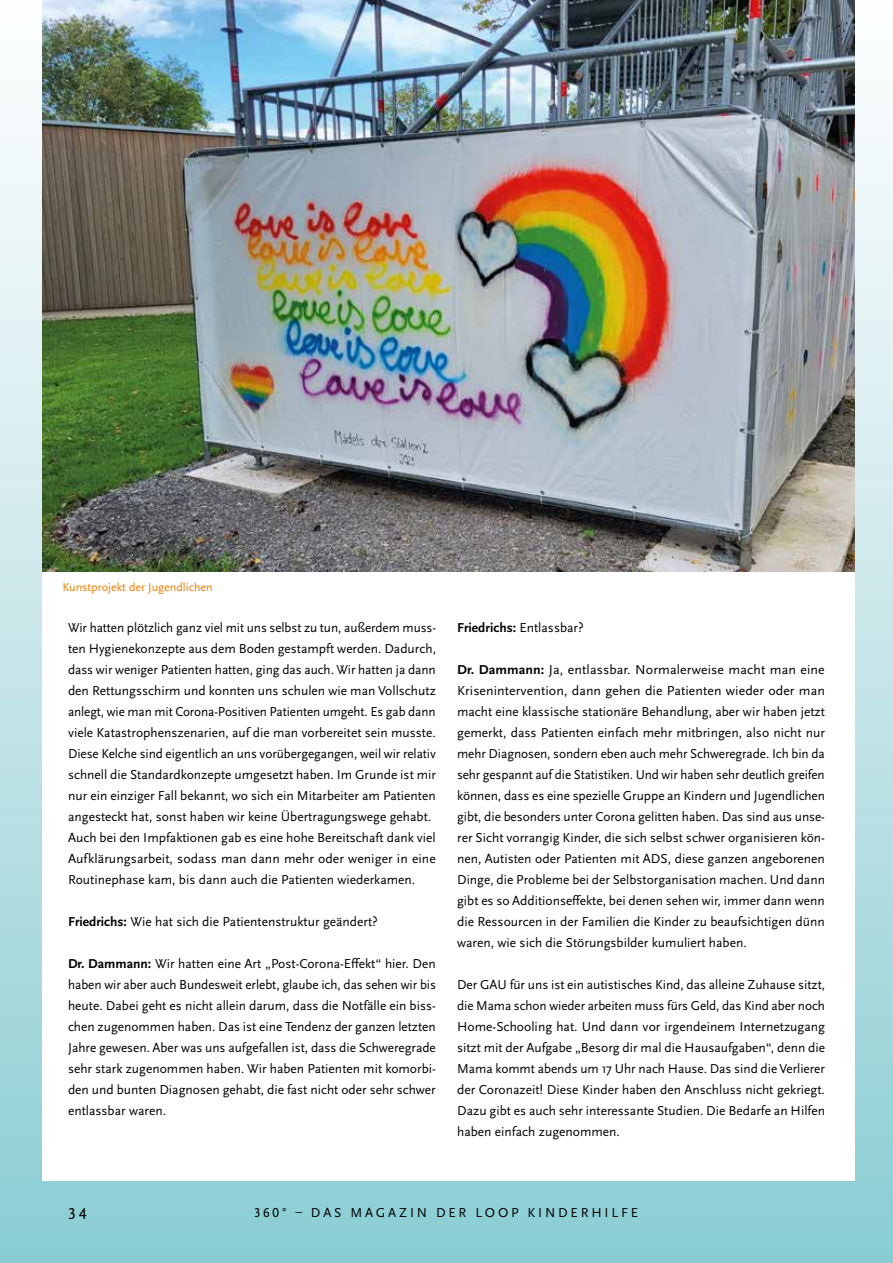
<style>
.page{position:relative;width:893px;height:1263px;background:#fff}
.page>*{position:absolute;margin:0;border:0;box-sizing:border-box;transform-origin:0 0}
.t1{font:16.5px "Scala Sans Pro";color:#000}
.t2{font:13.5px/21px "Scala Sans Pro";color:#000;text-align:justify}
.t3{font:13.5px "Scala Sans Pro";letter-spacing:.21em;color:#000}
.t4{font:700 13.5px "Scala Sans Pro";color:#000}
.t5{font:12px "Scala Sans Pro";color:#ef7d00}
.s1{font-weight:700}
.s2{font-weight:400}
</style>
<div class="page">
<div style="left:0;top:0;width:893px;height:1263px;background:linear-gradient(to bottom,#fcfbfa,#91d0d6)"></div>
<div style="left:43px;top:0;width:812px;height:1180px;background:#fff"></div>
<img style="left:43px;top:0;width:812px;height:571px">
<p class="t5" style="left:62px;top:580px;width:152px">Kunstprojekt der Jugendlichen</p>
<p class="t2" style="left:68px;top:617px;width:370px;text-align:left">Wir hatten plötzlich ganz viel mit uns selbst zu tun, außerdem muss&shy;ten Hygienekonzepte aus dem Boden gestampft werden. Dadurch, dass wir weniger Patienten hatten, ging das auch. Wir hatten ja dann den Rettungsschirm und konnten uns schulen wie man Vollschutz anlegt, wie man mit Corona-Positiven Patienten umgeht. Es gab dann viele Katastrophenszenarien, auf die man vorbereitet sein musste.<br>Diese Kelche sind eigentlich an uns vorübergegangen, weil wir relativ schnell die Standardkonzepte umgesetzt haben. Im Grunde ist mir nur ein einziger Fall bekannt, wo sich ein Mitarbeiter am Patienten angesteckt hat, sonst haben wir keine Übertragungswege gehabt.<br>Auch bei den Impfaktionen gab es eine hohe Bereitschaft dank viel Aufklärungsarbeit, sodass man dann mehr oder weniger in eine Routinephase kam, bis dann auch die Patienten wiederkamen.</p>
<p class="t2" style="left:68px;top:911px;width:311px"><span class="s1">Friedrichs:</span> Wie hat sich die Patientenstruktur geändert?</p>
<p class="t2" style="left:68px;top:953px;width:370px"><span class="s1">Dr. Dammann:</span> Wir hatten eine Art „Post-Corona-Effekt“ hier. Den haben wir aber auch Bundesweit erlebt, glaube ich, das sehen wir bis heute. Dabei geht es nicht allein darum, dass die Notfälle ein biss&shy;chen zugenommen haben. Das ist eine Tendenz der ganzen letzten Jahre gewesen. Aber was uns aufgefallen ist, dass die Schweregrade sehr stark zugenommen haben. Wir haben Patienten mit komorbi&shy;den und bunten Diagnosen gehabt, die fast nicht oder sehr schwer entlassbar waren.</p>
<p class="t4" style="left:457px;top:619px;width:128px">Friedrichs: <span class="s2">Entlassbar?</span></p>
<p class="t2" style="left:457px;top:659px;width:369px"><span class="s1">Dr. Dammann:</span> Ja, entlassbar. Normalerweise macht man eine Krisenintervention, dann gehen die Patienten wieder oder man macht eine klassische stationäre Behandlung, aber wir haben jetzt gemerkt, dass Patienten einfach mehr mitbringen, also nicht nur mehr Diagnosen, sondern eben auch mehr Schweregrade. Ich bin da sehr gespannt auf die Statistiken. Und wir haben sehr deutlich greifen können, dass es eine spezielle Gruppe an Kindern und Jugendlichen gibt, die besonders unter Corona gelitten haben. Das sind aus unse&shy;rer Sicht vorrangig Kinder, die sich selbst schwer organisieren kön&shy;nen, Autisten oder Patienten mit ADS, diese ganzen angeborenen Dinge, die Probleme bei der Selbstorganisation machen. Und dann gibt es so Additionseffekte, bei denen sehen wir, immer dann wenn die Ressourcen in der Familien die Kinder zu beaufsichtigen dünn waren, wie sich die Störungsbilder kumuliert haben.</p>
<p class="t2" style="left:457px;top:974px;width:370px">Der GAU für uns ist ein autistisches Kind, das alleine Zuhause sitzt, die Mama schon wieder arbeiten muss fürs Geld, das Kind aber noch Home-Schooling hat. Und dann vor irgendeinem Internetzugang sitzt mit der Aufgabe „Besorg dir mal die Hausaufgaben“, denn die Mama kommt abends um 17 Uhr nach Hause. Das sind die Verlierer der Coronazeit! Diese Kinder haben den Anschluss nicht gekriegt.<br>Dazu gibt es auch sehr interessante Studien. Die Bedarfe an Hilfen haben einfach zugenommen.</p>
<p class="t1" style="left:68px;top:1204px;width:20px">34</p>
<p class="t3" style="left:254px;top:1204px;width:385px">360° – DAS MAGAZIN DER LOOP KINDERHILFE</p>
</div>
